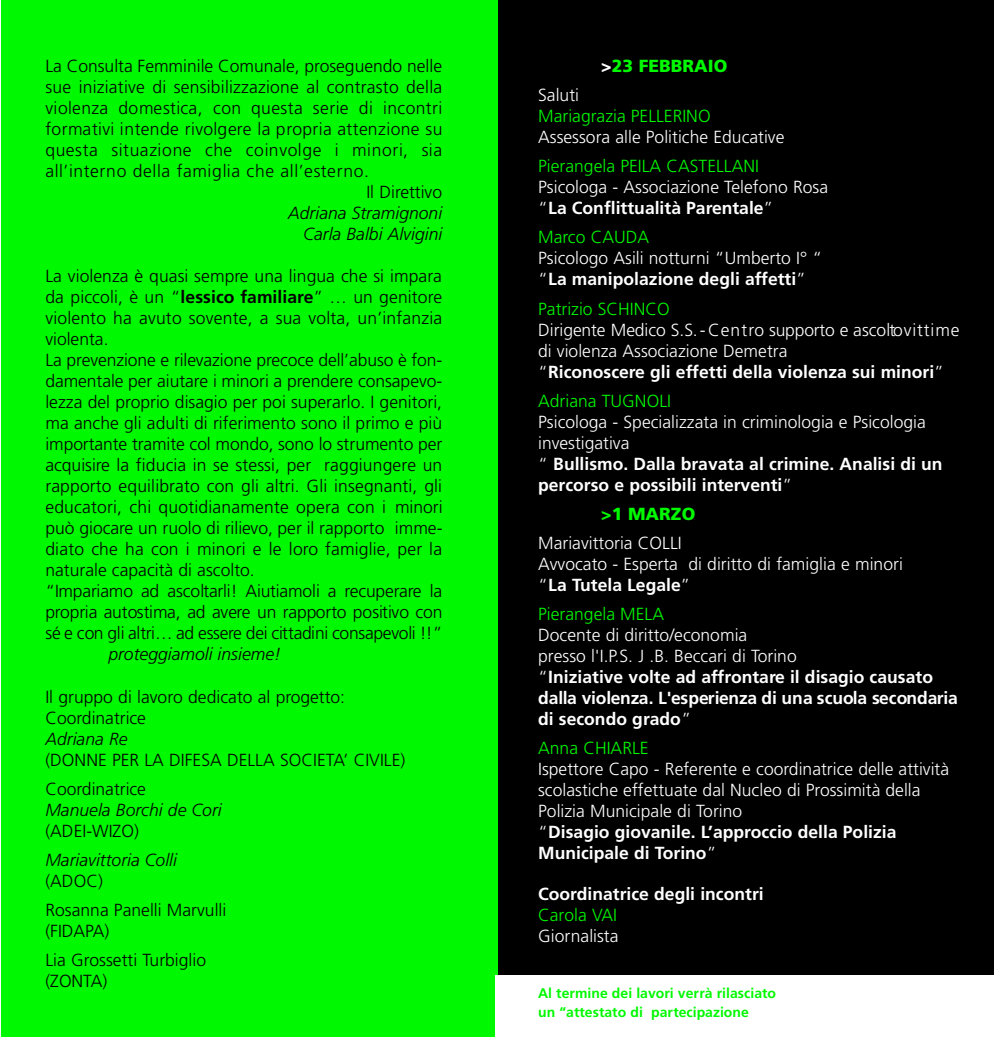
<style>
.page{position:relative;width:995px;height:1037px;background:#fff}
.page>*{position:absolute;margin:0;border:0;box-sizing:border-box;transform-origin:0 0}
.t1{font:300 17.5px/21px "Frutiger";color:#000}
.t2{font:300 17.5px/21px "Frutiger";color:#fff}
.t3{font:700 17.5px/21px "Frutiger";color:#fff}
.t4{font:300 17.5px "Frutiger";color:#00f900}
.t5{font:italic 300 17.5px/21px "Frutiger";color:#000;text-align:right}
.t6{font:300 17.5px "Frutiger";letter-spacing:.02em;color:#000}
.t7{font:300 17.5px "Frutiger";letter-spacing:.035em;color:#000}
.t8{font:900 17.5px "Frutiger";color:#00f900}
.t9{font:700 14px/18.6px "Frutiger";color:#00f900}
.s1{font-weight:700}
.s2{color:#fff}
.s3{font-weight:300}
.s4{font-weight:300;font-size:15.75px;color:#fff}
</style>
<div class="page">
<div style="left:497px;top:0;width:496px;height:1037px;background:#000"></div>
<div style="left:1px;top:0;width:496px;height:1037px;background:#00f900"></div>
<div style="left:496px;top:975px;width:499px;height:62px;background:#fff"></div>
<p class="t1" style="left:45px;top:57px;width:398px">La Consulta Femminile Comunale, proseguendo nelle</p>
<p class="t1" style="left:45px;top:78px;width:398px">sue iniziative di sensibilizzazione al contrasto della</p>
<p class="t6" style="left:45px;top:101px;width:399px">violenza domestica, con questa serie di incontri</p>
<p class="t6" style="left:45px;top:122px;width:398px">fo rmativi intende rivolgere la propria attenzione su</p>
<p class="t7" style="left:45px;top:143px;width:398px">questa situazione che coinvolge i minori, sia</p>
<p class="t7" style="left:45px;top:164px;width:325px">a ll’in te rno della famiglia che all’esterno.</p>
<p class="t1" style="left:366px;top:183px;width:77px">Il Direttivo</p>
<p class="t5" style="left:288px;top:204px;width:156px">Adriana Stramignoni<br>Carla Balbi Alvigini</p>
<p class="t1" style="left:45px;top:267px;width:399px">La violenza è quasi sempre una lingua che si impara da piccoli, è un “<span class="s1">lessico familiare</span>” … un genitore violento ha avuto sovente, a sua volta, un’infanzia violenta.<br>La prevenzione e rilevazione precoce dell’abuso è fon&shy;damentale per aiutare i minori a prendere consapevo&shy;lezza del proprio disagio per poi superarlo. I genitori, ma anche gli adulti di riferimento sono il primo e più importante tramite col mondo, sono lo strumento per acquisire la fiducia in se stessi, per raggiungere un rapporto equilibrato con gli altri. Gli insegnanti, gli educatori, chi quotidianamente opera con i minori può giocare un ruolo di rilievo, per il rapporto imme&shy;diato che ha con i minori e le loro famiglie, per la naturale capacità di ascolto.<br>“Impariamo ad ascoltarli! Aiutiamoli a re c u p e ra re la p ropria autostima, ad avere un rapporto positivo con sé e con gli altri… ad essere dei cittadini consapevoli !!”</p>
<p class="t5" style="left:108px;top:645px;width:174px">proteggiamoli insieme!</p>
<p class="t1" style="left:45px;top:687px;width:301px">Il gruppo di lavoro dedicato al progetto:<br>Coordinatrice</p>
<p class="t5" style="left:45px;top:729px;width:84px">Adriana Re</p>
<p class="t1" style="left:45px;top:746px;width:361px;line-height:29.1px">(DONNE PER LA DIFESA DELLA SOCIETA’ CIVILE)<br>Coordinatrice</p>
<p class="t5" style="left:45px;top:800px;width:178px">Manuela Borchi de Cori</p>
<p class="t1" style="left:45px;top:821px;width:95px">(ADEI-WIZO)</p>
<p class="t5" style="left:45px;top:850px;width:133px">Mariavittoria Colli</p>
<p class="t1" style="left:45px;top:867px;width:182px;line-height:29.1px">(ADOC)<br>Rosanna Panelli Marvulli</p>
<p class="t1" style="left:45px;top:917px;width:162px;line-height:29.4px">(FIDAPA)<br>Lia Grossetti Turbiglio</p>
<p class="t1" style="left:45px;top:971px;width:63px">(ZONTA)</p>
<p class="t8" style="left:601px;top:59px;width:128px"><span class="s2">&gt;</span>23 FEBBRAIO</p>
<p class="t2" style="left:538px;top:86px;width:42px">Saluti</p>
<p class="t4" style="left:538px;top:109px;width:174px">Mariagrazia PELLERINO</p>
<p class="t2" style="left:538px;top:128px;width:248px">Assessora alle Politiche Educative</p>
<p class="t4" style="left:538px;top:159px;width:222px">Pierangela PEILA CASTELLANI</p>
<p class="t2" style="left:538px;top:178px;width:291px">Psicologa - Associazione Telefono Rosa “<span class="s1">La Conflittualità Parentale</span>”</p>
<p class="t4" style="left:538px;top:230px;width:112px">Marco CAUDA</p>
<p class="t2" style="left:538px;top:249px;width:285px">Psicologo Asili notturni “Umberto I° “ “<span class="s1">La manipolazione degli affetti</span>”</p>
<p class="t4" style="left:538px;top:301px;width:133px">Patrizio SCHINCO</p>
<p class="t2" style="left:538px;top:320px;width:423px">Dirigente Medico S.S. - C e n t ro supporto e ascolto v it t im e di violenza Associazione Demetra<br>“<span class="s1">Riconoscere gli effetti della violenza sui minori</span>”</p>
<p class="t4" style="left:538px;top:393px;width:134px">Adriana TUGNOLI</p>
<p class="t3" style="left:538px;top:412px;width:406px"><span class="s3">Psicologa - Specializzata in criminologia e Psicologia investigativa<br>“</span> Bullismo. Dalla bravata al crimine. Analisi di un percorso e possibili interventi<span class="s3">”</span></p>
<p class="t8" style="left:601px;top:506px;width:96px">&gt;1 MARZO</p>
<p class="t2" style="left:538px;top:533px;width:366px">Mariavittoria COLLI<br>Avvocato - Esperta di diritto di famiglia e minori “<span class="s1">La Tutela Legale</span>”</p>
<p class="t4" style="left:538px;top:606px;width:127px">Pierangela MELA</p>
<p class="t3" style="left:538px;top:625px;width:421px"><span class="s3">Docente di diritto/economia<br>presso l'I.P.S. J .B. Beccari di Torino<br>“</span>Iniziative volte ad affrontare il disagio causato dalla violenza. L'esperienza di una scuola secondaria di secondo grado<span class="s3">”</span></p>
<p class="t4" style="left:538px;top:740px;width:112px">Anna CHIARLE</p>
<p class="t2" style="left:538px;top:759px;width:413px">Ispettore Capo - Referente e coordinatrice delle attività scolastiche effettuate dal Nucleo di Prossimità della Polizia Municipale di Torino<br>“<span class="s1">Disagio giovanile. L’approccio della Polizia Municipale di Torino</span>”</p>
<p class="t3" style="left:538px;top:885px;width:227px">Coordinatrice degli incontri</p>
<p class="t4" style="left:538px;top:908px;width:81px">Carola VAI</p>
<p class="t2" style="left:538px;top:927px;width:82px">Giornalista</p>
<p class="t9" style="left:538px;top:985px;width:239px">Al termine dei lavori verrà rilasciato un “attestato di partecipazione<span class="s4">”</span></p>
</div>
